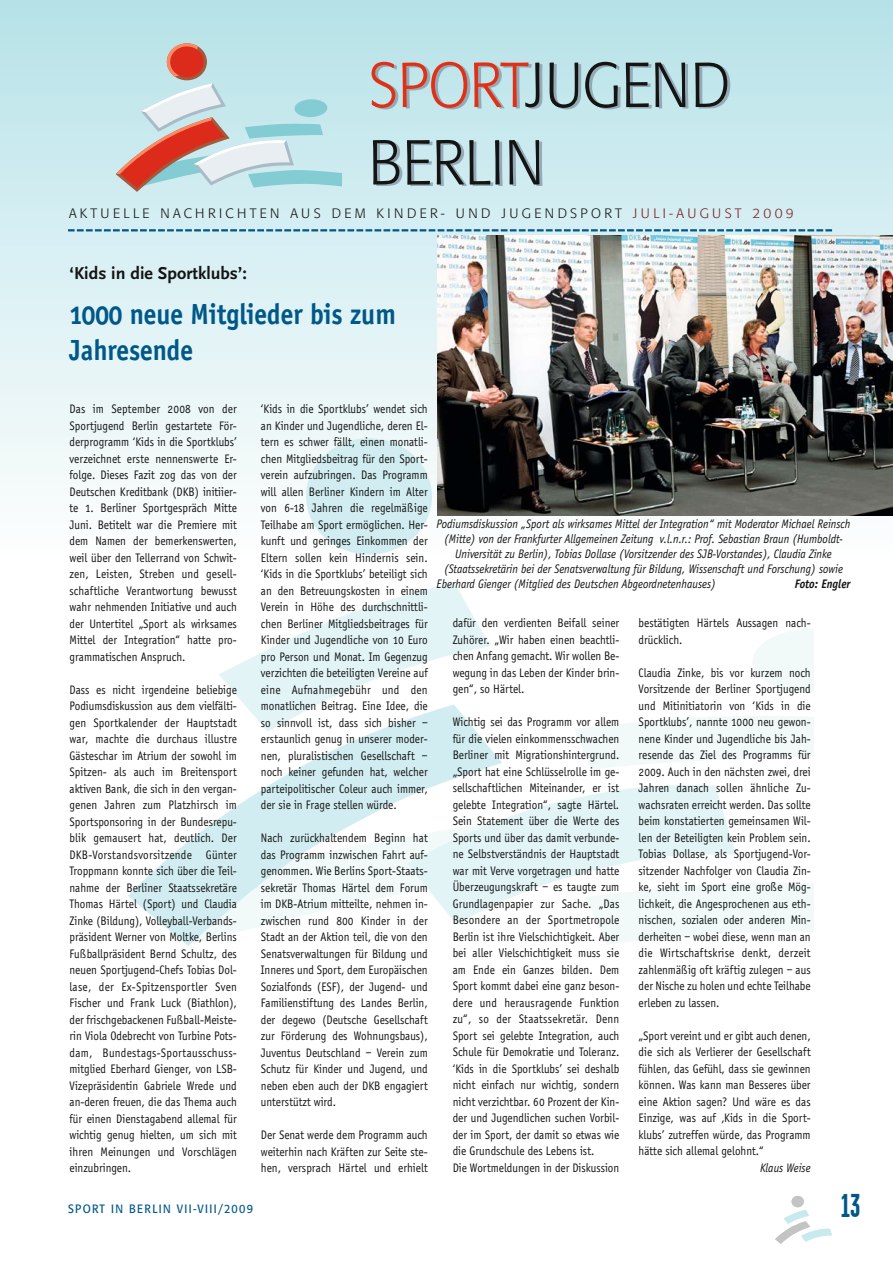
<style>
.page{position:relative;width:893px;height:1263px;background:#fff}
.page>*{position:absolute;margin:0;border:0;box-sizing:border-box;transform-origin:0 0}
.t1{font:300 62.7px/77.6px "Formata";color:#131413;scale:.9 1}
.t2{font:700 33px "Garage Gothic";color:#005888;scale:.9 1}
.t3{font:700 30px/36px "Correspondence Sans";color:#005888;scale:.9 1}
.t4{font:700 18px "Scala Sans";color:#131413}
.t5{font:300 13.5px "Formata";letter-spacing:.245em;color:#131413}
.t6{font:12.75px/16.5px "Correspondence Sans";color:#131413;text-align:justify;scale:.9 1}
.t7{font:italic 12.75px "Correspondence Sans";color:#131413;scale:.9 1}
.t8{font:italic 700 12.75px "Correspondence Sans";color:#131413;scale:.9 1}
.t9{font:12px "Formata";letter-spacing:.115em;color:#005888;scale:.9 1}
.s1{color:#e03015}
.s2{color:#7d201c}
</style>
<div class="page">
<div style="left:0;top:0;width:893px;height:563px;background:linear-gradient(to bottom,#b7e2e9,#fffefe)"></div>
<div style="left:792px;top:1196px;width:12px;height:11px;background:#c3c4c4;border-radius:50%"></div>
<svg style="left:775px;top:1210px;width:57px;height:34px"></svg>
<svg style="left:68px;top:229px;width:764px;height:2px"></svg>
<svg style="left:753px;top:629px;width:61px;height:63px"></svg>
<svg style="left:575px;top:716px;width:239px;height:53px"></svg>
<svg style="left:598px;top:882px;width:216px;height:63px"></svg>
<div style="left:306px;top:438px;width:126px;height:116px;background:#d2edf1;border-radius:50%"></div>
<svg style="left:219px;top:583px;width:271px;height:121px"></svg>
<svg style="left:128px;top:704px;width:374px;height:242px"></svg>
<svg style="left:408px;top:783px;width:328px;height:141px"></svg>
<svg style="left:116px;top:43px;width:226px;height:149px"></svg>
<div style="left:170px;top:46px;width:34px;height:31px;background:#dc2a1b;border-radius:50%"></div>
<img style="left:437px;top:236px;width:456px;height:280px">
<h1 class="t1" style="left:369px;top:51px;width:403px"><span class="s1">SPORT</span>JUGEND<br>BERLIN</h1>
<p class="t5" style="left:69px;top:207px;width:726px">AKTUELLE NACHRICHTEN AUS DEM KINDER- UND JUGENDSPORT <span class="s2">JULI-AUGUST 2009</span></p>
<h3 class="t4" style="left:70px;top:266px;width:179px">‘Kids in die Sportklubs’:</h3>
<h3 class="t3" style="left:70px;top:299px;width:364px">1000 neue Mitglieder bis zum<br>Jahresende</h3>
<p class="t6" style="left:70px;top:402px;width:187px">Das im September 2008 von der Sportjugend Berlin gestartete För&shy;derprogramm ‘Kids in die Sportklubs’ verzeichnet erste nennenswerte Er&shy;folge. Dieses Fazit zog das von der Deutschen Kreditbank (DKB) initiier&shy;te 1. Berliner Sportgespräch Mitte Juni. Betitelt war die Premiere mit dem Namen der bemerkenswerten, weil über den Tellerrand von Schwit&shy;zen, Leisten, Streben und gesell&shy;schaftliche Verantwortung bewusst wahr nehmenden Initiative und auch der Untertitel „Sport als wirksames Mittel der Integration“ hatte pro&shy;grammatischen Anspruch.</p>
<p class="t6" style="left:70px;top:682px;width:187px">Dass es nicht irgendeine beliebige Podiumsdiskussion aus dem vielfälti&shy;gen Sportkalender der Hauptstadt war, machte die durchaus illustre Gästeschar im Atrium der sowohl im Spitzen- als auch im Breitensport aktiven Bank, die sich in den vergan&shy;genen Jahren zum Platzhirsch im Sportsponsoring in der Bundesrepu&shy;blik gemausert hat, deutlich. Der DKB-Vorstandsvorsitzende Günter Troppmann konnte sich über die Teil&shy;nahme der Berliner Staatssekretäre Thomas Härtel (Sport) und Claudia Zinke (Bildung), Volleyball-Verbands&shy;präsident Werner von Moltke, Berlins Fußballpräsident Bernd Schultz, des neuen Sportjugend-Chefs Tobias Dol&shy;lase, der Ex-Spitzensportler Sven Fischer und Frank Luck (Biathlon), der frischgebackenen Fußball-Meiste&shy;rin Viola Odebrecht von Turbine Pots&shy;dam, Bundestags-Sportausschuss&shy;mitglied Eberhard Gienger, von LSB-Vizepräsidentin Gabriele Wrede und an-deren freuen, die das Thema auch für einen Dienstagabend allemal für wichtig genug hielten, um sich mit ihren Meinungen und Vorschlägen einzubringen.</p>
<p class="t6" style="left:261px;top:402px;width:187px">‘Kids in die Sportklubs’ wendet sich an Kinder und Jugendliche, deren El&shy;tern es schwer fällt, einen monatli&shy;chen Mitgliedsbeitrag für den Sport&shy;verein aufzubringen. Das Programm will allen Berliner Kindern im Alter von 6-18 Jahren die regelmäßige Teilhabe am Sport ermöglichen. Her&shy;kunft und geringes Einkommen der Eltern sollen kein Hindernis sein. ‘Kids in die Sportklubs’ beteiligt sich an den Betreuungskosten in einem Verein in Höhe des durchschnittli&shy;chen Berliner Mitgliedsbeitrages für Kinder und Jugendliche von 10 Euro pro Person und Monat. Im Gegenzug verzichten die beteiligten Vereine auf eine Aufnahmegebühr und den monatlichen Beitrag. Eine Idee, die so sinnvoll ist, dass sich bisher – erstaunlich genug in unserer moder&shy;nen, pluralistischen Gesellschaft – noch keiner gefunden hat, welcher parteipolitischer Coleur auch immer, der sie in Frage stellen würde.</p>
<p class="t6" style="left:261px;top:831px;width:187px">Nach zurückhaltendem Beginn hat das Programm inzwischen Fahrt auf&shy;genommen. Wie Berlins Sport-Staats&shy;sekretär Thomas Härtel dem Forum im DKB-Atrium mitteilte, nehmen in&shy;zwischen rund 800 Kinder in der Stadt an der Aktion teil, die von den Senatsverwaltungen für Bildung und Inneres und Sport, dem Europäischen Sozialfonds (ESF), der Jugend- und Familienstiftung des Landes Berlin, der degewo (Deutsche Gesellschaft zur Förderung des Wohnungsbaus), Juventus Deutschland – Verein zum Schutz für Kinder und Jugend, und neben eben auch der DKB engagiert unterstützt wird.</p>
<p class="t6" style="left:261px;top:1128px;width:187px">Der Senat werde dem Programm auch weiterhin nach Kräften zur Seite ste&shy;hen, versprach Härtel und erhielt</p>
<p class="t9" style="left:68px;top:1204px;width:207px">SPORT IN BERLIN VII-VIII/2009</p>
<p class="t7" style="left:437px;top:519px;width:461px">Podiumsdiskussion „Sport als wirksames Mittel der Integration“ mit Moderator Michael Reinsch</p>
<p class="t7" style="left:444px;top:534px;width:444px">(Mitte) von der Frankfurter Allgemeinen Zeitung v.l.n.r.: Prof. Sebastian Braun (Humboldt-</p>
<p class="t7" style="left:455px;top:549px;width:420px">Universität zu Berlin), Tobias Dollase (Vorsitzender des SJB-Vorstandes), Claudia Zinke</p>
<p class="t7" style="left:444px;top:564px;width:445px">(Staatssekretärin bei der Senatsverwaltung für Bildung, Wissenschaft und Forschung) sowie</p>
<p class="t7" style="left:437px;top:579px;width:312px">Eberhard Gienger (Mitglied des Deutschen Abgeordnetenhauses)</p>
<p class="t8" style="left:795px;top:576px;width:63px">Foto: Engler</p>
<p class="t6" style="left:453px;top:616px;width:187px">dafür den verdienten Beifall seiner Zuhörer. „Wir haben einen beachtli&shy;chen Anfang gemacht. Wir wollen Be&shy;wegung in das Leben der Kinder brin&shy;gen“, so Härtel.</p>
<p class="t6" style="left:453px;top:715px;width:187px;text-align:left">Wichtig sei das Programm vor allem für die vielen einkommensschwachen Berliner mit Migrationshintergrund. „Sport hat eine Schlüsselrolle im ge&shy;sellschaftlichen Miteinander, er ist gelebte Integration“, sagte Härtel.<br>Sein Statement über die Werte des Sports und über das damit verbunde&shy;ne Selbstverständnis der Hauptstadt war mit Verve vorgetragen und hatte Überzeugungskraft – es taugte zum Grundlagenpapier zur Sache. „Das Besondere an der Sportmetropole Berlin ist ihre Vielschichtigkeit. Aber bei aller Vielschichtigkeit muss sie am Ende ein Ganzes bilden. Dem Sport kommt dabei eine ganz beson&shy;dere und herausragende Funktion zu“, so der Staatssekretär. Denn Sport sei gelebte Integration, auch Schule für Demokratie und Toleranz. ‘Kids in die Sportklubs’ sei deshalb nicht einfach nur wichtig, sondern nicht verzichtbar. 60 Prozent der Kin&shy;der und Jugendlichen suchen Vorbil&shy;der im Sport, der damit so etwas wie die Grundschule des Lebens ist.<br>Die Wortmeldungen in der Diskussion</p>
<p class="t6" style="left:639px;top:616px;width:193px">bestätigten Härtels Aussagen nach&shy;drücklich.</p>
<p class="t6" style="left:639px;top:665px;width:193px">Claudia Zinke, bis vor kurzem noch Vorsitzende der Berliner Sportjugend und Mitinitiatorin von ‘Kids in die Sportklubs’, nannte 1000 neu gewon&shy;nene Kinder und Jugendliche bis Jah&shy;resende das Ziel des Programms für 2009. Auch in den nächsten zwei, drei Jahren danach sollen ähnliche Zu&shy;wachsraten erreicht werden. Das sollte beim konstatierten gemeinsamen Wil&shy;len der Beteiligten kein Problem sein.<br>Tobias Dollase, als Sportjugend-Vor&shy;sitzender Nachfolger von Claudia Zin&shy;ke, sieht im Sport eine große Mög&shy;lichkeit, die Angesprochenen aus eth&shy;nischen, sozialen oder anderen Min&shy;derheiten – wobei diese, wenn man an die Wirtschaftskrise denkt, derzeit zahlenmäßig oft kräftig zulegen – aus der Nische zu holen und echte Teilhabe erleben zu lassen.</p>
<p class="t6" style="left:639px;top:1028px;width:193px">„Sport vereint und er gibt auch denen, die sich als Verlierer der Gesellschaft fühlen, das Gefühl, dass sie gewinnen können. Was kann man Besseres über eine Aktion sagen? Und wäre es das Einzige, was auf ‚Kids in die Sport&shy;klubs’ zutreffen würde, das Programm hätte sich allemal gelohnt.“</p>
<p class="t7" style="left:760px;top:1163px;width:58px">Klaus Weise</p>
<h2 class="t2" style="left:841px;top:1193px;width:23px">13</h2>
</div>
